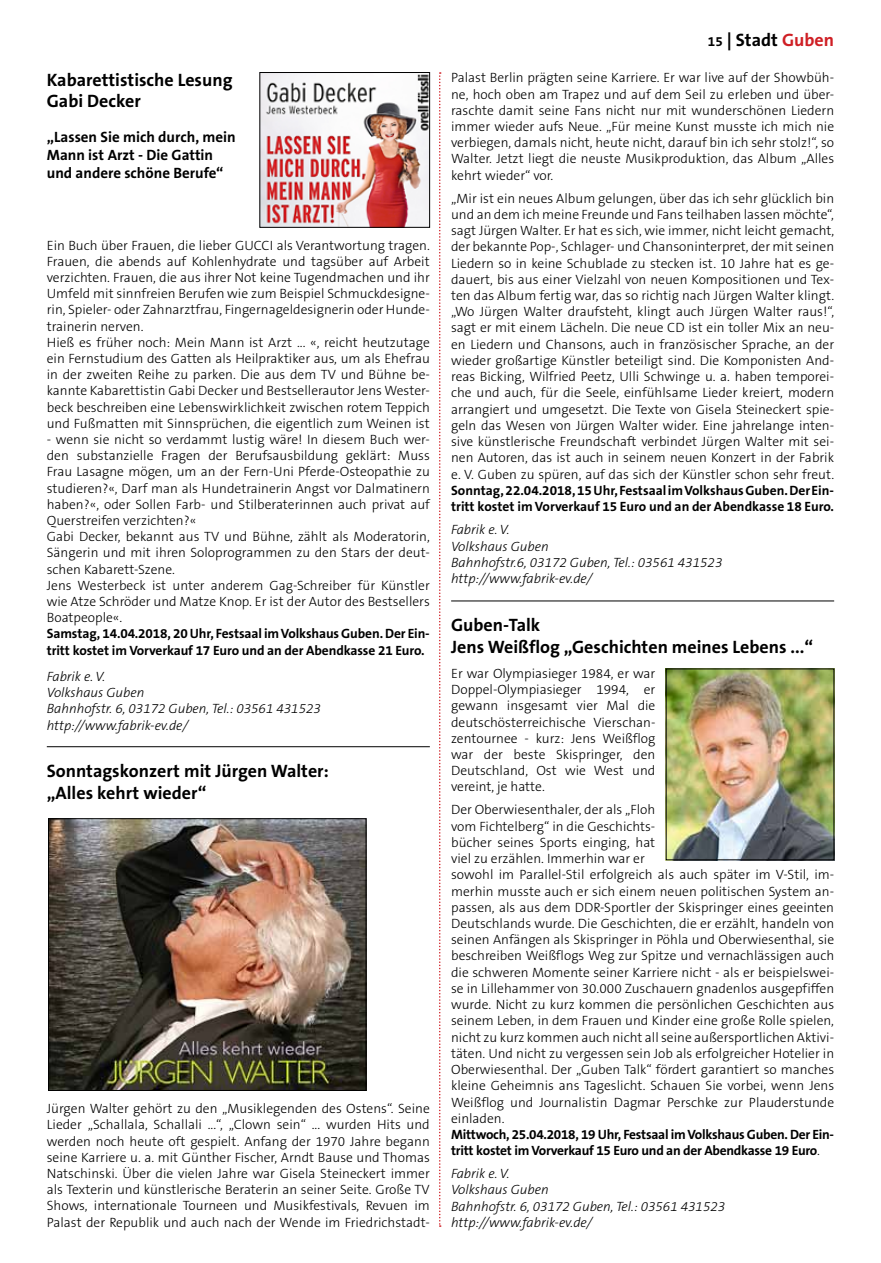
<style>
.page{position:relative;width:881px;height:1263px;background:#fff}
.page>*{position:absolute;margin:0;border:0;box-sizing:border-box;transform-origin:0 0}
.t1{font:700 18px/21.6px "The Sans B7";color:#000}
.t2{font:700 15px/18px "The Sans B7";color:#000}
.t3{font:300 13.5px/16.2px "The Sans B3";color:#000;text-align:justify}
.t4{font:700 13.5px/16.2px "The Sans B7";letter-spacing:-.01em;color:#000}
.t5{font:italic 300 13.5px/16.2px "The Sans B3";color:#000}
.s1{font-size:13.5px}
.s2{color:#cf1f25}
.s3{font-family:"The Sans B3";font-weight:300}
</style>
<div class="page">
<hr style="left:451px;top:601px;width:382px;height:1px;background:#000">
<hr style="left:47px;top:746px;width:382px;height:1px;background:#000">
<img style="left:50px;top:820px;width:314px;height:269px">
<div style="left:48px;top:818px;width:318px;height:273px;border:1px solid #000"></div>
<img style="left:261px;top:74px;width:166px;height:152px">
<div style="left:259px;top:72px;width:170px;height:156px;border:1px solid #000"></div>
<img style="left:667px;top:671px;width:164px;height:187px">
<div style="left:665px;top:669px;width:168px;height:191px;border:1px solid #000"></div>
<svg style="left:439px;top:72px;width:1px;height:1155px"></svg>
<h1 class="t1" style="left:47px;top:69px;width:187px">Kabarettistische Lesung<br>Gabi Decker</h1>
<p class="t2" style="left:47px;top:129px;width:190px">„Lassen Sie mich durch, mein<br>Mann ist Arzt - Die Gattin und andere schöne Berufe“</p>
<p class="t3" style="left:47px;top:237px;width:384px;text-align:left">Ein Buch über Frauen, die lieber GUCCI als Verantwortung tragen.<br>Frauen, die abends auf Kohlenhydrate und tagsüber auf Arbeit verzichten. Frauen, die aus ihrer Not keine Tugendmachen und ihr Umfeld mit sinnfreien Berufen wie zum Beispiel Schmuckdesigne&shy;rin, Spieler- oder Zahnarztfrau, Fingernageldesignerin oder Hunde&shy;trainerin nerven.<br>Hieß es früher noch: Mein Mann ist Arzt ... «, reicht heutzutage ein Fernstudium des Gatten als Heilpraktiker aus, um als Ehefrau in der zweiten Reihe zu parken. Die aus dem TV und Bühne be&shy;kannte Kabarettistin Gabi Decker und Bestsellerautor Jens Wester&shy;beck beschreiben eine Lebenswirklichkeit zwischen rotem Teppich und Fußmatten mit Sinnsprüchen, die eigentlich zum Weinen ist</p>
<p class="t3" style="left:47px;top:432px;width:384px;text-align:left">- wenn sie nicht so verdammt lustig wäre! In diesem Buch wer&shy;den substanzielle Fragen der Berufsausbildung geklärt: Muss Frau Lasagne mögen, um an der Fern-Uni Pferde-Osteopathie zu studieren?«, Darf man als Hundetrainerin Angst vor Dalmatinern haben?«, oder Sollen Farb- und Stilberaterinnen auch privat auf Querstreifen verzichten?«<br>Gabi Decker, bekannt aus TV und Bühne, zählt als Moderatorin, Sängerin und mit ihren Soloprogrammen zu den Stars der deut&shy;schen Kabarett-Szene.<br>Jens Westerbeck ist unter anderem Gag-Schreiber für Künstler wie Atze Schröder und Matze Knop. Er ist der Autor des Bestsellers Boatpeople«.</p>
<p class="t4" style="left:47px;top:626px;width:384px">Samstag, 14.04.2018, 20 Uhr, Festsaal im Volkshaus Guben. Der Ein&shy;tritt kostet im Vorverkauf 17 Euro und an der Abendkasse 21 Euro.</p>
<p class="t5" style="left:47px;top:669px;width:275px">Fabrik e. V.<br>Volkshaus Guben<br>Bahnhofstr. 6, 03172 Guben, Tel.: 03561 431523 http://www.fabrik-ev.de/</p>
<h1 class="t1" style="left:47px;top:761px;width:283px">Sonntagskonzert mit Jürgen Walter: „Alles kehrt wieder“</h1>
<p class="t3" style="left:47px;top:1101px;width:384px">Jürgen Walter gehört zu den „Musiklegenden des Ostens“. Seine Lieder „Schallala, Schallali ...“, „Clown sein“ ... wurden Hits und werden noch heute oft gespielt. Anfang der 1970 Jahre begann seine Karriere u. a. mit Günther Fischer, Arndt Bause und Thomas Natschinski. Über die vielen Jahre war Gisela Steineckert immer als Texterin und künstlerische Beraterin an seiner Seite. Große TV Shows, internationale Tourneen und Musikfestivals, Revuen im Palast der Republik und auch nach der Wende im Friedrichstadt-</p>
<h1 class="t1" style="left:707px;top:29px;width:128px"><span class="s1">15</span> | Stadt <span class="s2">Guben</span></h1>
<p class="t3" style="left:451px;top:70px;width:384px">Palast Berlin prägten seine Karriere. Er war live auf der Showbüh&shy;ne, hoch oben am Trapez und auf dem Seil zu erleben und über&shy;raschte damit seine Fans nicht nur mit wunderschönen Liedern immer wieder aufs Neue. „Für meine Kunst musste ich mich nie verbiegen, damals nicht, heute nicht, darauf bin ich sehr stolz!“, so Walter. Jetzt liegt die neuste Musikproduktion, das Album „Alles kehrt wieder“ vor.</p>
<p class="t3" style="left:451px;top:191px;width:384px">„Mir ist ein neues Album gelungen, über das ich sehr glücklich bin und an dem ich meine Freunde und Fans teilhaben lassen möchte“, sagt Jürgen Walter. Er hat es sich, wie immer, nicht leicht gemacht, der bekannte Pop-, Schlager- und Chansoninterpret, der mit seinen Liedern so in keine Schublade zu stecken ist. 10 Jahre hat es ge&shy;dauert, bis aus einer Vielzahl von neuen Kompositionen und Tex&shy;ten das Album fertig war, das so richtig nach Jürgen Walter klingt. „Wo Jürgen Walter draufsteht, klingt auch Jürgen Walter raus!“, sagt er mit einem Lächeln. Die neue CD ist ein toller Mix an neu&shy;en Liedern und Chansons, auch in französischer Sprache, an der wieder großartige Künstler beteiligt sind. Die Komponisten And&shy;reas Bicking, Wilfried Peetz, Ulli Schwinge u. a. haben temporei&shy;che und auch, für die Seele, einfühlsame Lieder kreiert, modern arrangiert und umgesetzt. Die Texte von Gisela Steineckert spie&shy;geln das Wesen von Jürgen Walter wider. Eine jahrelange inten&shy;sive künstlerische Freundschaft verbindet Jürgen Walter mit sei&shy;nen Autoren, das ist auch in seinem neuen Konzert in der Fabrik e. V. Guben zu spüren, auf das sich der Künstler schon sehr freut.</p>
<p class="t4" style="left:451px;top:482px;width:384px">Sonntag, 22.04.2018, 15 Uhr, Festsaal im Volkshaus Guben. Der Ein&shy;tritt kostet im Vorverkauf 15 Euro und an der Abendkasse 18 Euro.</p>
<p class="t5" style="left:451px;top:522px;width:273px">Fabrik e. V.<br>Volkshaus Guben<br>Bahnhofstr.6, 03172 Guben, Tel.: 03561 431523 http://www.fabrik-ev.de/</p>
<h1 class="t1" style="left:451px;top:615px;width:363px">Guben-Talk<br>Jens Weißflog „Geschichten meines Lebens ...“</h1>
<p class="t3" style="left:451px;top:666px;width:206px">Er war Olympiasieger 1984, er war Doppel-Olympiasieger 1994, er gewann insgesamt vier Mal die deutschösterreichische Vierschan&shy;zentournee - kurz: Jens Weißflog war der beste Skispringer, den Deutschland, Ost wie West und vereint, je hatte.</p>
<p class="t3" style="left:451px;top:802px;width:384px;text-align:left">Der Oberwiesenthaler, der als „Floh<br>vom Fichtelberg“ in die Geschichts-<br>bücher seines Sports einging, hat<br>viel zu erzählen. Immerhin war er<br>sowohl im Parallel-Stil erfolgreich als auch später im V-Stil, im&shy;merhin musste auch er sich einem neuen politischen System an&shy;passen, als aus dem DDR-Sportler der Skispringer eines geeinten Deutschlands wurde. Die Geschichten, die er erzählt, handeln von seinen Anfängen als Skispringer in Pöhla und Oberwiesenthal, sie beschreiben Weißflogs Weg zur Spitze und vernachlässigen auch die schweren Momente seiner Karriere nicht - als er beispielswei&shy;se in Lillehammer von 30.000 Zuschauern gnadenlos ausgepfiffen wurde. Nicht zu kurz kommen die persönlichen Geschichten aus seinem Leben, in dem Frauen und Kinder eine große Rolle spielen, nicht zu kurz kommen auch nicht all seine außersportlichen Aktivi&shy;täten. Und nicht zu vergessen sein Job als erfolgreicher Hotelier in Oberwiesenthal. Der „Guben Talk“ fördert garantiert so manches kleine Geheimnis ans Tageslicht. Schauen Sie vorbei, wenn Jens Weißflog und Journalistin Dagmar Perschke zur Plauderstunde einladen.</p>
<p class="t4" style="left:451px;top:1127px;width:384px">Mittwoch, 25.04.2018, 19 Uhr, Festsaal im Volkshaus Guben. Der Ein&shy;tritt kostet im Vorverkauf 15 Euro und an der Abendkasse 19 Euro<span class="s3">.</span></p>
<p class="t5" style="left:451px;top:1166px;width:275px">Fabrik e. V.<br>Volkshaus Guben<br>Bahnhofstr. 6, 03172 Guben, Tel.: 03561 431523 http://www.fabrik-ev.de/</p>
</div>
